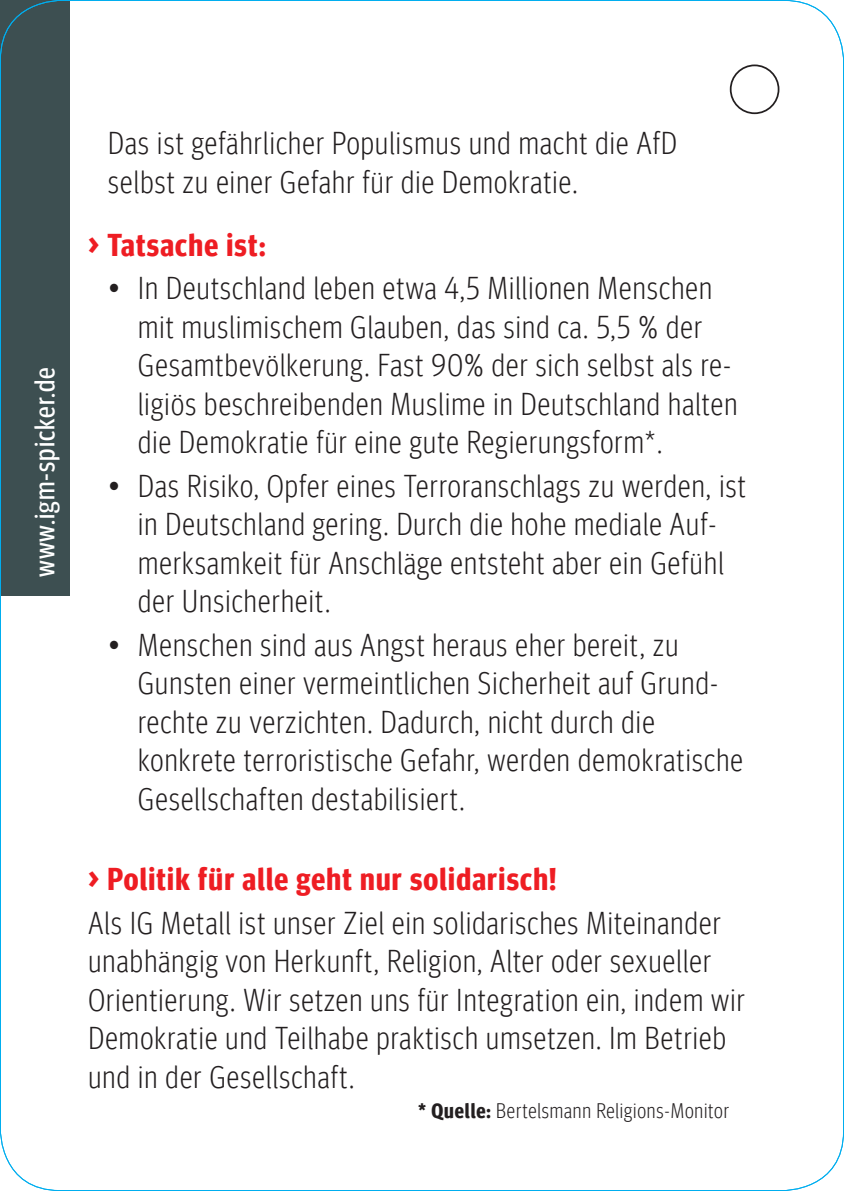
<style>
.page{position:relative;width:844px;height:1191px;background:#fff}
.page>*{position:absolute;margin:0;border:0;box-sizing:border-box;transform-origin:0 0}
.t1{font:300 31.5px/38.5px "Meta Headline Cond";letter-spacing:.04em;color:#231f20}
.t2{font:700 31.5px "Meta Headline Cond";letter-spacing:.04em;color:#ee1d23}
.t3{font:28px "Meta Headline Cond";letter-spacing:.04em;color:#fff}
.t4{font:300 21px "Meta Headline Cond";letter-spacing:.04em;color:#231f20}
.s1{font-weight:700}
</style>
<div class="page">
<div style="left:0;top:0;width:69px;height:595px;background:#3d4f51"></div>
<div style="left:729px;top:64px;width:50px;height:50px;border:2px solid #231f20;border-radius:50%"></div>
<p class="t3" style="left:29px;top:577px;width:212px;rotate:-90deg">www.igm-spicker.de</p>
<p class="t1" style="left:108px;top:124px;width:570px">Das ist gefährlicher Populismus und macht die AfD selbst zu einer Gefahr für die Demokratie.</p>
<p class="t2" style="left:88px;top:226px;width:178px">&gt; Tatsache ist:</p>
<p class="t1" style="left:138px;top:269px;width:600px;text-indent:-30px">• In Deutschland leben etwa 4,5 Millionen Menschen mit muslimischem Glauben, das sind ca. 5,5 % der Gesamtbevölkerung. Fast 90% der sich selbst als re&shy;ligiös beschreibenden Muslime in Deutschland halten die Demokratie für eine gute Regierungsform*.</p>
<p class="t1" style="left:138px;top:466px;width:609px;text-indent:-30px">• Das Risiko, Opfer eines Terroranschlags zu werden, ist in Deutschland gering. Durch die hohe mediale Auf&shy;merksamkeit für Anschläge entsteht aber ein Gefühl der Unsicherheit.</p>
<p class="t1" style="left:138px;top:625px;width:606px;text-indent:-30px">• Menschen sind aus Angst heraus eher bereit, zu Gunsten einer vermeintlichen Sicherheit auf Grund&shy;rechte zu verzichten. Dadurch, nicht durch die konkrete terroristische Gefahr, werden demokratische Gesellschaften destabilisiert.</p>
<p class="t2" style="left:88px;top:860px;width:469px">&gt; Politik für alle geht nur solidarisch!</p>
<p class="t1" style="left:88px;top:903px;width:657px">Als IG Metall ist unser Ziel ein solidarisches Miteinander unabhängig von Herkunft, Religion, Alter oder sexueller Orientierung. Wir setzen uns für Integration ein, indem wir Demokratie und Teilhabe praktisch umsetzen. Im Betrieb und in der Gesellschaft.</p>
<p class="t4" style="left:418px;top:1099px;width:312px"><span class="s1">* Quelle:</span> Bertelsmann Religions-Monitor</p>
</div>
